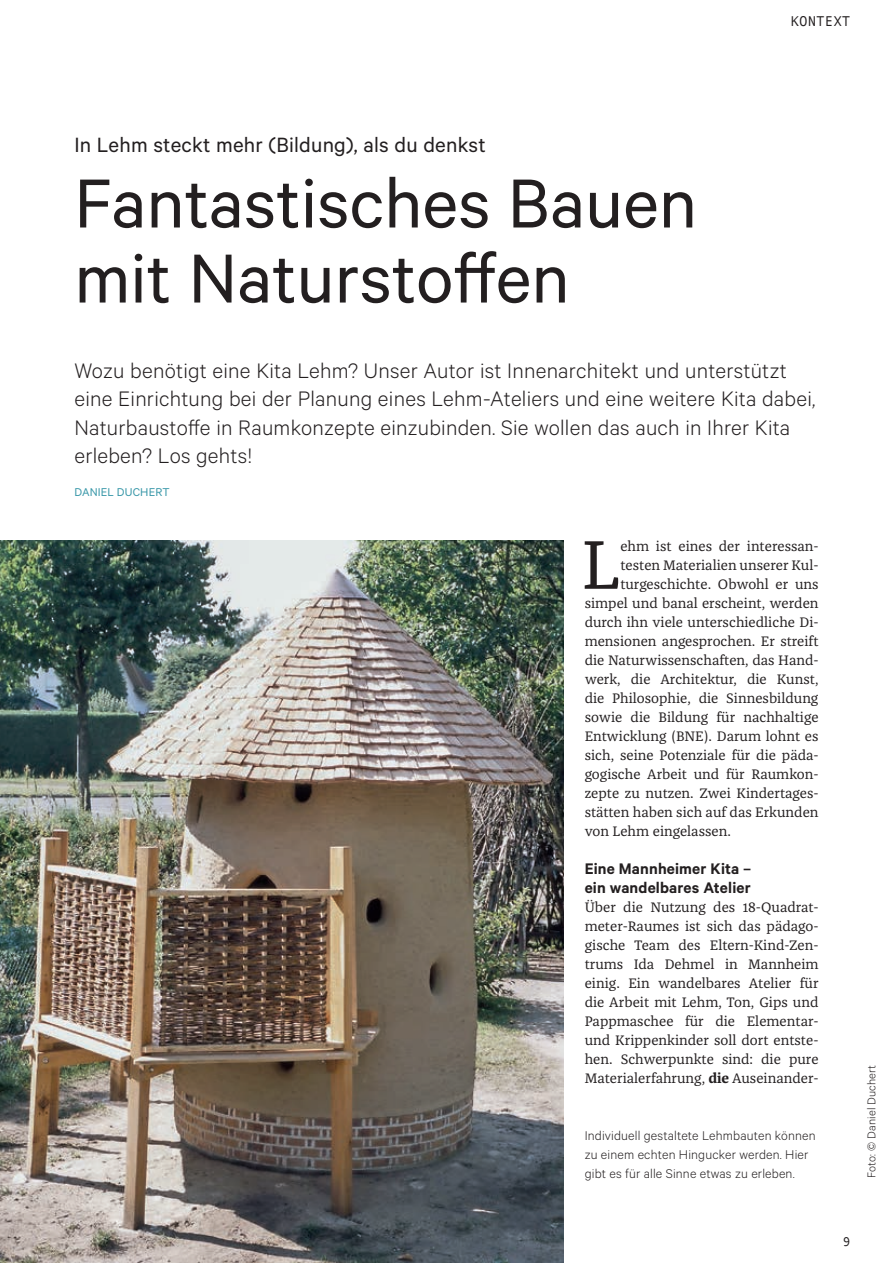
<style>
.page{position:relative;width:893px;height:1263px;background:#fff}
.page>*{position:absolute;margin:0;border:0;box-sizing:border-box;transform-origin:0 0}
.t1{font:78px/75px "Calibre";color:#231f20}
.t2{font:71.4px "Franziska OT";color:#231f20}
.t3{font:300 23.7px/28.5px "Calibre";letter-spacing:.01em;color:#231f20}
.t4{font:23.25px "Calibre";letter-spacing:.01em;color:#231f20}
.t5{font:600 17.25px/19px "Calibre";letter-spacing:.01em;color:#231f20}
.t6{font:14.25px/19px "Franziska OT";color:#231f20;text-align:justify}
.t7{font:300 14.25px/19px "Calibre";letter-spacing:.01em;color:#231f20}
.t8{font:14.25px "Andale Mono";color:#231f20}
.t9{font:300 12.75px "Calibre";letter-spacing:.01em;color:#231f20}
.t10{font:12.75px "Calibre";letter-spacing:.01em;color:#3a98a9}
.t11{font:12.75px "Andale Mono";color:#231f20}
.s1{font-weight:700}
</style>
<div class="page">
<img style="left:0;top:540px;width:563px;height:723px">
<p class="t8" style="left:791px;top:12px;width:61px">KONTEXT</p>
<h3 class="t4" style="left:74px;top:132px;width:413px">In Lehm steckt mehr (Bildung), als du denkst</h3>
<h1 class="t1" style="left:74px;top:163px;width:624px">Fantastisches Bauen mit Naturstoffen</h1>
<p class="t3" style="left:74px;top:355px;width:743px">Wozu benötigt eine Kita Lehm? Unser Autor ist Innenarchitekt und unterstützt eine Einrichtung bei der Planung eines Lehm-Ateliers und eine weitere Kita dabei, Naturbaustoffe in Raumkonzepte einzubinden. Sie wollen das auch in Ihrer Kita erleben? Los gehts!</p>
<p class="t10" style="left:74px;top:485px;width:97px">DANIEL DUCHERT</p>
<h2 class="t2" style="left:581px;top:524px;width:41px">L</h2>
<p class="t6" style="left:620px;top:537px;width:200px">ehm ist eines der interessan-</p>
<p class="t6" style="left:620px;top:556px;width:200px">testen Materialien unserer Kul-</p>
<p class="t6" style="left:620px;top:575px;width:200px">turgeschichte. Obwohl er uns</p>
<p class="t6" style="left:585px;top:594px;width:235px">simpel und banal erscheint, werden</p>
<p class="t6" style="left:585px;top:613px;width:235px">durch ihn viele unterschiedliche Di-</p>
<p class="t6" style="left:585px;top:632px;width:235px">mensionen angesprochen. Er streift</p>
<p class="t6" style="left:585px;top:651px;width:235px">die Naturwissenschaften, das Hand-</p>
<p class="t6" style="left:585px;top:670px;width:235px">werk, die Architektur, die Kunst,</p>
<p class="t6" style="left:585px;top:689px;width:235px">die Philosophie, die Sinnesbildung</p>
<p class="t6" style="left:585px;top:708px;width:235px">sowie die Bildung für nachhaltige</p>
<p class="t6" style="left:585px;top:727px;width:235px">Entwicklung (BNE). Darum lohnt es</p>
<p class="t6" style="left:585px;top:746px;width:235px">sich, seine Potenziale für die päda-</p>
<p class="t6" style="left:585px;top:765px;width:235px">gogische Arbeit und für Raumkon-</p>
<p class="t6" style="left:585px;top:784px;width:235px">zepte zu nutzen. Zwei Kindertages-</p>
<p class="t6" style="left:585px;top:803px;width:235px">stätten haben sich auf das Erkunden</p>
<p class="t6" style="left:585px;top:822px;width:148px">von Lehm eingelassen.</p>
<p class="t5" style="left:585px;top:858px;width:168px">Eine Mannheimer Kita – ein wandelbares Atelier</p>
<p class="t6" style="left:585px;top:898px;width:235px">Über die Nutzung des 18-Quadrat&shy;meter-Raumes ist sich das pädago&shy;gische Team des Eltern-Kind-Zen&shy;trums Ida Dehmel in Mannheim einig. Ein wandelbares Atelier für die Arbeit mit Lehm, Ton, Gips und Pappmaschee für die Elementar&shy;und Krippenkinder soll dort entste&shy;hen. Schwerpunkte sind: die pure Materialerfahrung, <span class="s1">die</span> Auseinander-</p>
<p class="t7" style="left:585px;top:1125px;width:232px">Individuell gestaltete Lehmbauten können zu einem echten Hingucker werden. Hier gibt es für alle Sinne etwas zu erleben.</p>
<p class="t9" style="left:864px;top:1178px;width:114px;rotate:-90deg">Foto: © Daniel Duchert</p>
<p class="t11" style="left:843px;top:1233px;width:9px">9</p>
</div>
